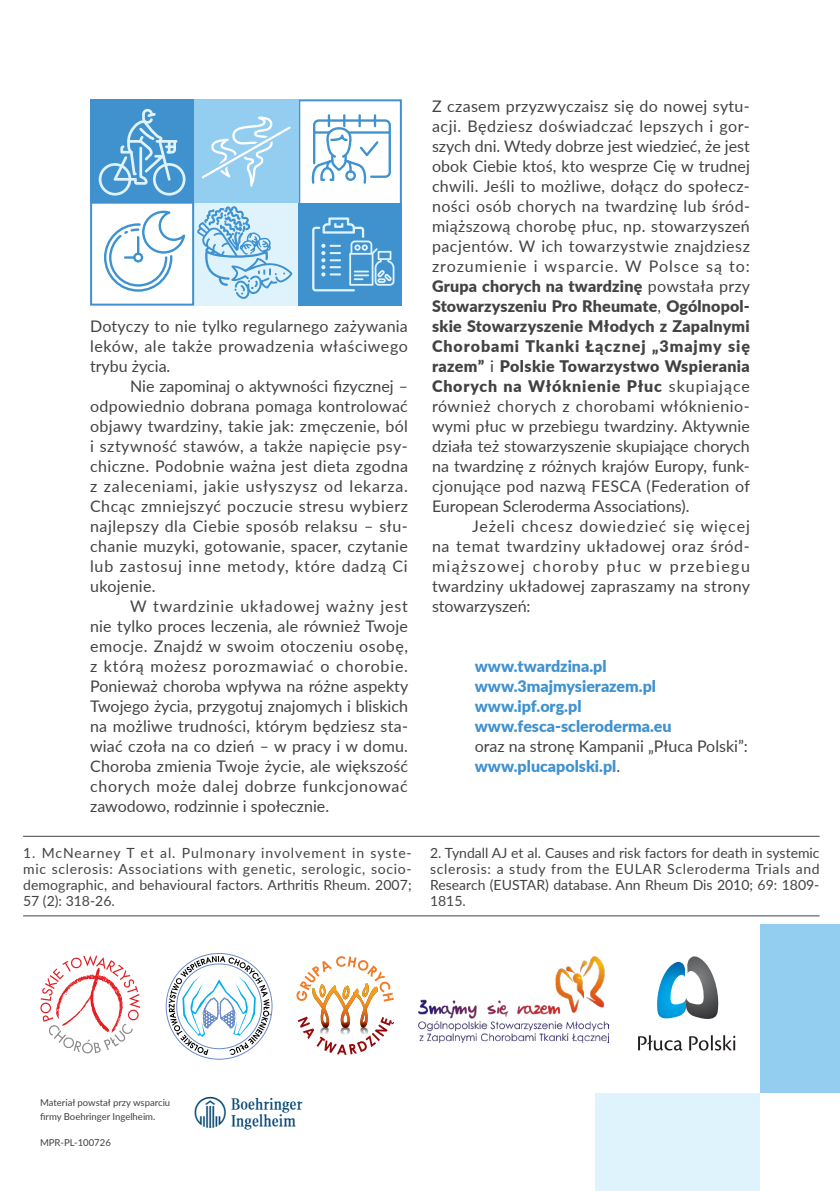
<style>
.page{position:relative;width:840px;height:1191px;background:#fff}
.page>*{position:absolute;margin:0;border:0;box-sizing:border-box;transform-origin:0 0}
.t1{font:32.6px "BI Logo";color:#034574}
.t2{font:16px/20px "Lato";letter-spacing:.02em;color:#434345;text-align:justify}
.t3{font:900 16px/20px "Lato";color:#4092cf}
.t4{font:16px/20px "Lato";color:#434345}
.t5{font:14px/16px "Lato";color:#434345;text-align:justify}
.t6{font:9.6px/13.6px "Lato";color:#414042}
.s1{font-weight:900}
.s2{font-weight:900;color:#414042}
.s3{font-weight:900;color:#4092cf}
</style>
<div class="page">
<svg style="left:40px;top:955px;width:100px;height:98px"></svg>
<hr style="left:23px;top:835px;width:796px;height:1px;background:#434345">
<hr style="left:23px;top:915px;width:796px;height:1px;background:#434345">
<div style="left:90px;top:99px;width:104px;height:104px;background:#4092cf"></div>
<svg style="left:99px;top:109px;width:86px;height:87px"></svg>
<div style="left:194px;top:202px;width:104px;height:104px;background:#dff3fd"></div>
<svg style="left:197px;top:206px;width:95px;height:93px"></svg>
<div style="left:90px;top:202px;width:104px;height:104px;border:2px solid #4092cf"></div>
<div style="left:298px;top:99px;width:103px;height:108px;border:2px solid #4092cf"></div>
<div style="left:194px;top:99px;width:104px;height:104px;background:#93cef1"></div>
<svg style="left:202px;top:116px;width:88px;height:71px"></svg>
<svg style="left:104px;top:211px;width:81px;height:81px"></svg>
<svg style="left:311px;top:114px;width:79px;height:70px"></svg>
<div style="left:298px;top:203px;width:103px;height:103px;background:#4092cf"></div>
<svg style="left:312px;top:217px;width:82px;height:74px"></svg>
<div style="left:759px;top:924px;width:80px;height:169px;background:#93cef1"></div>
<div style="left:594px;top:1094px;width:165px;height:97px;background:#dff3fd"></div>
<svg style="left:296px;top:956px;width:98px;height:98px"></svg>
<img style="left:418px;top:956px;width:190px;height:86px">
<svg style="left:638px;top:1035px;width:96px;height:15px"></svg>
<svg style="left:657px;top:956px;width:62px;height:63px"></svg>
<svg style="left:169px;top:956px;width:101px;height:99px"></svg>
<p class="t2" style="left:90px;top:316px;width:319px">Dotyczy to nie tylko regularnego zażywania leków, ale także prowadzenia właściwego trybu życia.</p>
<p class="t2" style="left:90px;top:376px;width:319px;text-indent:40px">Nie zapominaj o aktywności fizycznej – odpowiednio dobrana pomaga kontrolować objawy twardziny, takie jak: zmęczenie, ból i sztywność stawów, a także napięcie psy&shy;chiczne. Podobnie ważna jest dieta zgodna z zaleceniami, jakie usłyszysz od lekarza.<br>Chcąc zmniejszyć poczucie stresu wybierz najlepszy dla Ciebie sposób relaksu – słu&shy;chanie muzyki, gotowanie, spacer, czytanie lub zastosuj inne metody, które dadzą Ci ukojenie.</p>
<p class="t2" style="left:90px;top:596px;width:319px;text-indent:40px">W twardzinie układowej ważny jest nie tylko proces leczenia, ale również Twoje emocje. Znajdź w swoim otoczeniu osobę, z którą możesz porozmawiać o chorobie.<br>Ponieważ choroba wpływa na różne aspekty Twojego życia, przygotuj znajomych i bliskich na możliwe trudności, którym będziesz sta&shy;wiać czoła na co dzień – w pracy i w domu.<br>Choroba zmienia Twoje życie, ale większość chorych może dalej dobrze funkcjonować zawodowo, rodzinnie i społecznie.</p>
<p class="t2" style="left:432px;top:96px;width:319px">Z czasem przyzwyczaisz się do nowej sytu&shy;acji. Będziesz doświadczać lepszych i gor&shy;szych dni. Wtedy dobrze jest wiedzieć, że jest obok Ciebie ktoś, kto wesprze Cię w trudnej chwili. Jeśli to możliwe, dołącz do społecz&shy;ności osób chorych na twardzinę lub śród&shy;miąższową chorobę płuc, np. stowarzyszeń pacjentów. W ich towarzystwie znajdziesz zrozumienie i wsparcie. W Polsce są to:<br><span class="s1">Grupa chorych na twardzinę</span> powstała przy <span class="s1">Stowarzyszeniu Pro Rheumate</span>, <span class="s1">Ogólnopol&shy;skie Stowarzyszenie Młodych z Zapalnymi Chorobami Tkanki Łącznej „3majmy się razem”</span> i <span class="s2">Polskie Towarzystwo Wspierania Chorych na Włóknienie Płuc</span> skupiające również chorych z chorobami włóknienio&shy;wymi płuc w przebiegu twardziny. Aktywnie działa też stowarzyszenie skupiające chorych na twardzinę z różnych krajów Europy, funk&shy;cjonujące pod nazwą FESCA (Federation of European Scleroderma Associations).</p>
<p class="t2" style="left:432px;top:516px;width:319px;text-indent:40px">Jeżeli chcesz dowiedzieć się więcej na temat twardziny układowej oraz śród&shy;miąższowej choroby płuc w przebiegu twardziny układowej zapraszamy na strony stowarzyszeń:</p>
<p class="t3" style="left:474px;top:655px;width:198px">www.twardzina.pl www.3majmysierazem.pl www.ipf.org.pl www.fesca-scleroderma.eu</p>
<p class="t4" style="left:474px;top:736px;width:274px">oraz na stronę Kampanii „Płuca Polski”: <span class="s3">www.plucapolski.pl</span>.</p>
<p class="t5" style="left:23px;top:844px;width:390px">1. McNearney T et al. Pulmonary involvement in syste&shy;mic sclerosis: Associations with genetic, serologic, socio&shy;demographic, and behavioural factors. Arthritis Rheum. 2007; 57 (2): 318-26.</p>
<p class="t5" style="left:430px;top:844px;width:391px">2. Tyndall AJ et al. Causes and risk factors for death in systemic sclerosis: a study from the EULAR Scleroderma Trials and Research (EUSTAR) database. Ann Rheum Dis 2010; 69: 1809- 1815.</p>
<p class="t6" style="left:40px;top:1095px;width:132px">Materiał powstał przy wsparciu firmy Boehringer Ingelheim.</p>
<p class="t6" style="left:40px;top:1135px;width:72px">MPR-PL-100726</p>
<h1 class="t1" style="left:195px;top:1098px;width:109px">ABCD</h1>
</div>
